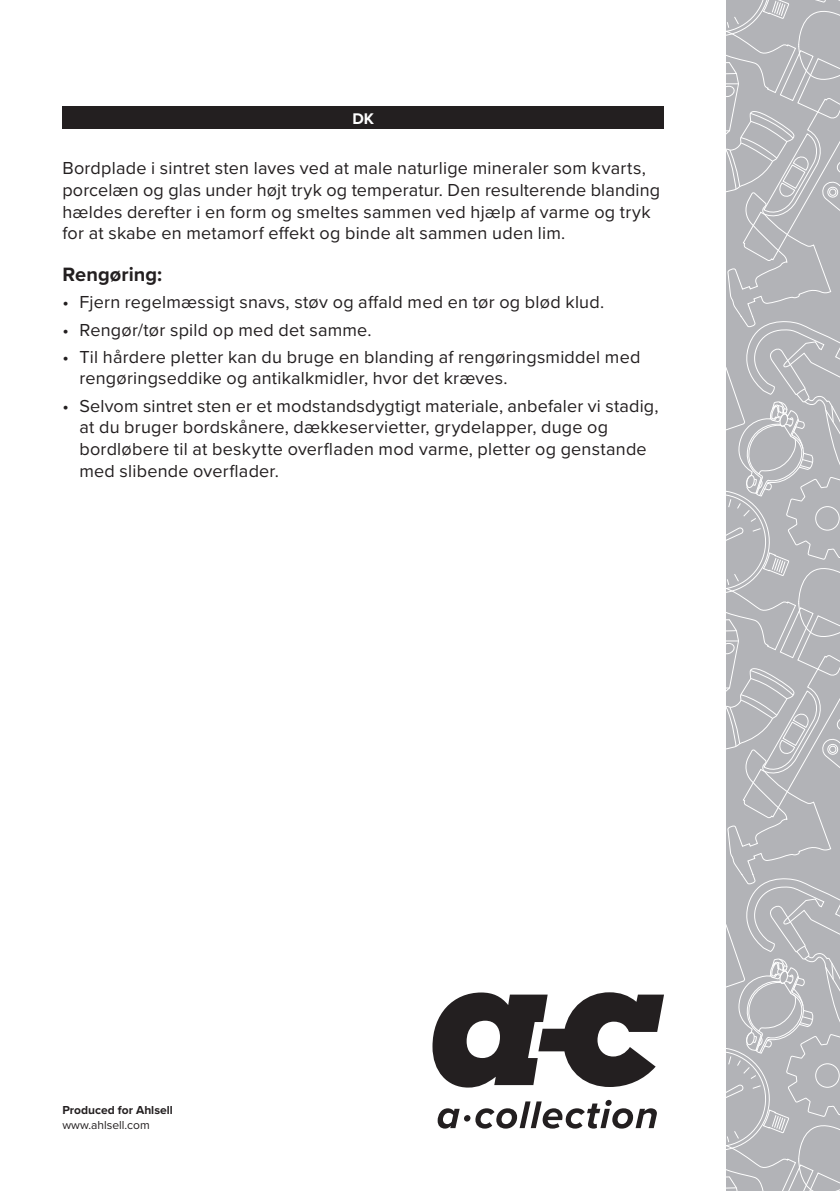
<style>
.page{position:relative;width:840px;height:1191px;background:#fff}
.page>*{position:absolute;margin:0;border:0;box-sizing:border-box;transform-origin:0 0}
.t1{font:700 20px "Proxima Nova";letter-spacing:.005em;color:#231f20}
.t2{font:18px/21.6px "Proxima Nova";letter-spacing:.01em;color:#231f20}
.t3{font:700 16px "Proxima Nova";color:#fff}
.t4{font:700 12px "Proxima Nova";color:#231f20}
.t5{font:12px "Proxima Nova";color:#231f20}
</style>
<div class="page">
<svg style="left:437px;top:1108px;width:22px;height:20px"></svg>
<svg style="left:475px;top:1099px;width:181px;height:29px"></svg>
<svg style="left:432px;top:992px;width:231px;height:95px"></svg>
<svg style="left:463px;top:1115px;width:7px;height:6px"></svg>
<svg style="left:726px;top:0;width:113px;height:1191px;background:#b7b8bc"></svg>
<div style="left:62px;top:106px;width:601px;height:23px;background:#231f20"></div>
<p class="t3" style="left:352px;top:106px;width:23px">DK</p>
<p class="t2" style="left:62px;top:157px;width:599px">Bordplade i sintret sten laves ved at male naturlige mineraler som kvarts, porcelæn og glas under højt tryk og temperatur. Den resulterende blanding hældes derefter i en form og smeltes sammen ved hjælp af varme og tryk for at skabe en metamorf effekt og binde alt sammen uden lim.</p>
<p class="t1" style="left:62px;top:259px;width:101px">Rengøring:</p>
<p class="t2" style="left:62px;top:291px;width:543px">• Fjern regelmæssigt snavs, støv og affald med en tør og blød klud.</p>
<p class="t2" style="left:62px;top:318px;width:310px">• Rengør/tør spild op med det samme.</p>
<p class="t2" style="left:79px;top:345px;width:562px;text-indent:-17px">• Til hårdere pletter kan du bruge en blanding af rengøringsmiddel med rengøringseddike og antikalkmidler, hvor det kræves.</p>
<p class="t2" style="left:79px;top:394px;width:580px;text-indent:-17px">• Selvom sintret sten er et modstandsdygtigt materiale, anbefaler vi stadig, at du bruger bordskånere, dækkeservietter, grydelapper, duge og bordløbere til at beskytte overfladen mod varme, pletter og genstande med slibende overflader.</p>
<p class="t4" style="left:62px;top:1101px;width:112px">Produced for Ahlsell</p>
<p class="t5" style="left:62px;top:1115px;width:89px">www.ahlsell.com</p>
</div>
